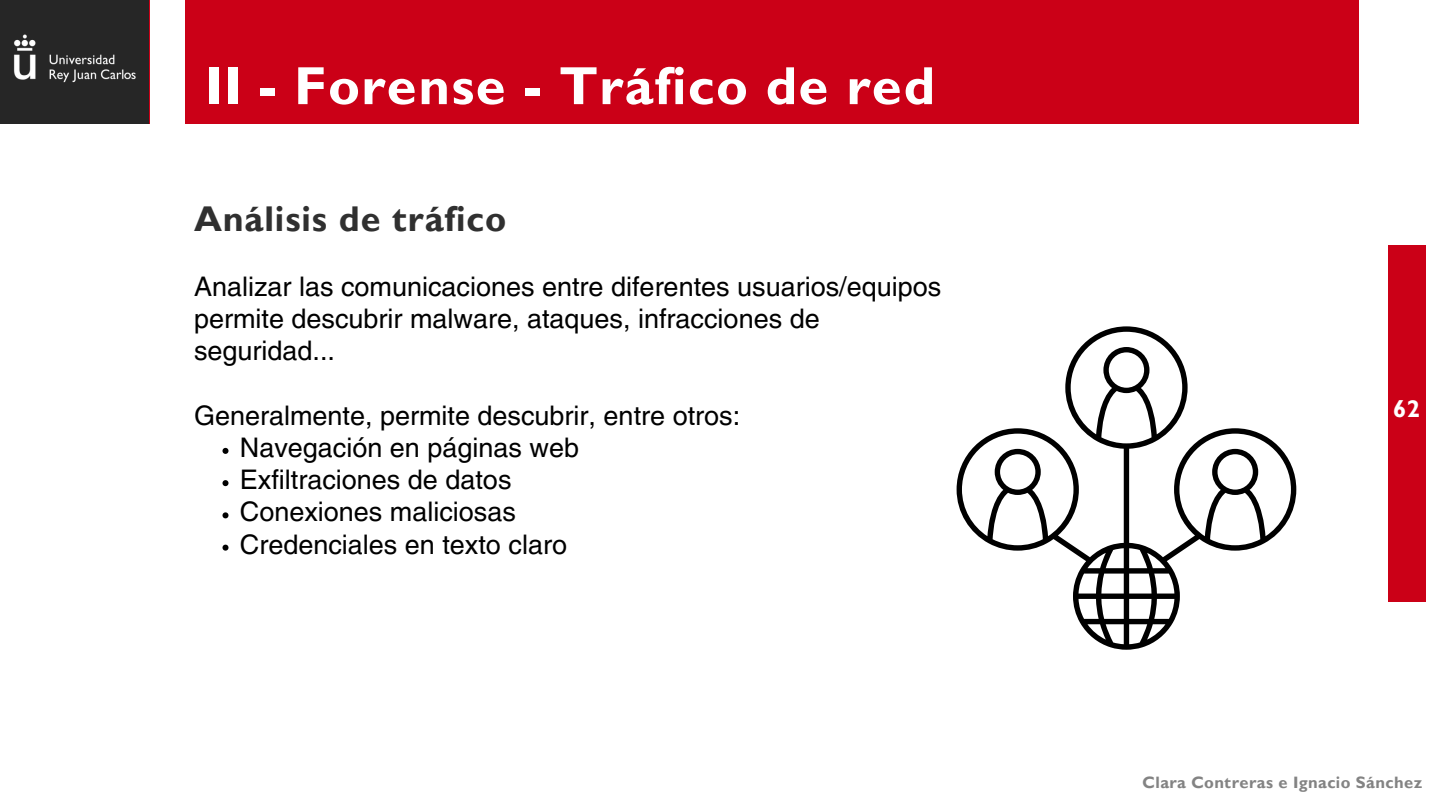
<style>
.page{position:relative;width:1440px;height:810px;background:#fff}
.page>*{position:absolute;margin:0;border:0;box-sizing:border-box;transform-origin:0 0}
.t1{font:700 54px "Gill Sans MT Std";letter-spacing:.025em;color:#fff}
.t2{font:700 35.8px "Gill Sans MT Std";letter-spacing:.025em;color:#303030}
.t3{font:27px/32.2px "Helvetica LT Pro";color:#000}
.t4{font:700 24px "Gill Sans MT Std";color:#fff}
.t5{font:700 16.5px "Gill Sans MT Std";letter-spacing:.025em;color:#838383}
</style>
<div class="page">
<div style="left:1388px;top:245px;width:37px;height:357px;background:#cb0017"></div>
<div style="left:113px;top:0;width:1246px;height:124px;background:#cb0017"></div>
<div style="left:0;top:0;width:149px;height:124px;background:#262626"></div>
<div style="left:150px;top:0;width:34px;height:125px;background:#fff"></div>
<img style="left:14px;top:34px;width:122px;height:49px">
<svg style="left:957px;top:326px;width:339px;height:324px"></svg>
<svg style="left:223px;top:448px;width:6px;height:6px"></svg>
<svg style="left:223px;top:480px;width:6px;height:6px"></svg>
<svg style="left:223px;top:512px;width:6px;height:6px"></svg>
<svg style="left:223px;top:545px;width:6px;height:6px"></svg>
<h3 class="t1" style="left:205px;top:67px;width:732px">II - Forense - Tráfico de red</h3>
<h3 class="t2" style="left:194px;top:206px;width:314px">Análisis de tráfico</h3>
<p class="t3" style="left:194px;top:273px;width:749px">Analizar las comunicaciones entre diferentes usuarios/equipos permite descubrir malware, ataques, infracciones de seguridad...</p>
<p class="t3" style="left:194px;top:402px;width:548px">Generalmente, permite descubrir, entre otros:</p>
<p class="t3" style="left:240px;top:434px;width:341px">Navegación en páginas web</p>
<p class="t3" style="left:240px;top:466px;width:273px">Exfiltraciones de datos</p>
<p class="t3" style="left:240px;top:498px;width:278px">Conexiones maliciosas</p>
<p class="t3" style="left:240px;top:531px;width:329px">Credenciales en texto claro</p>
<h1 class="t4" style="left:1393px;top:401px;width:29px">62</h1>
<h2 class="t5" style="left:1143px;top:777px;width:281px">Clara Contreras e Ignacio Sánchez</h2>
</div>
